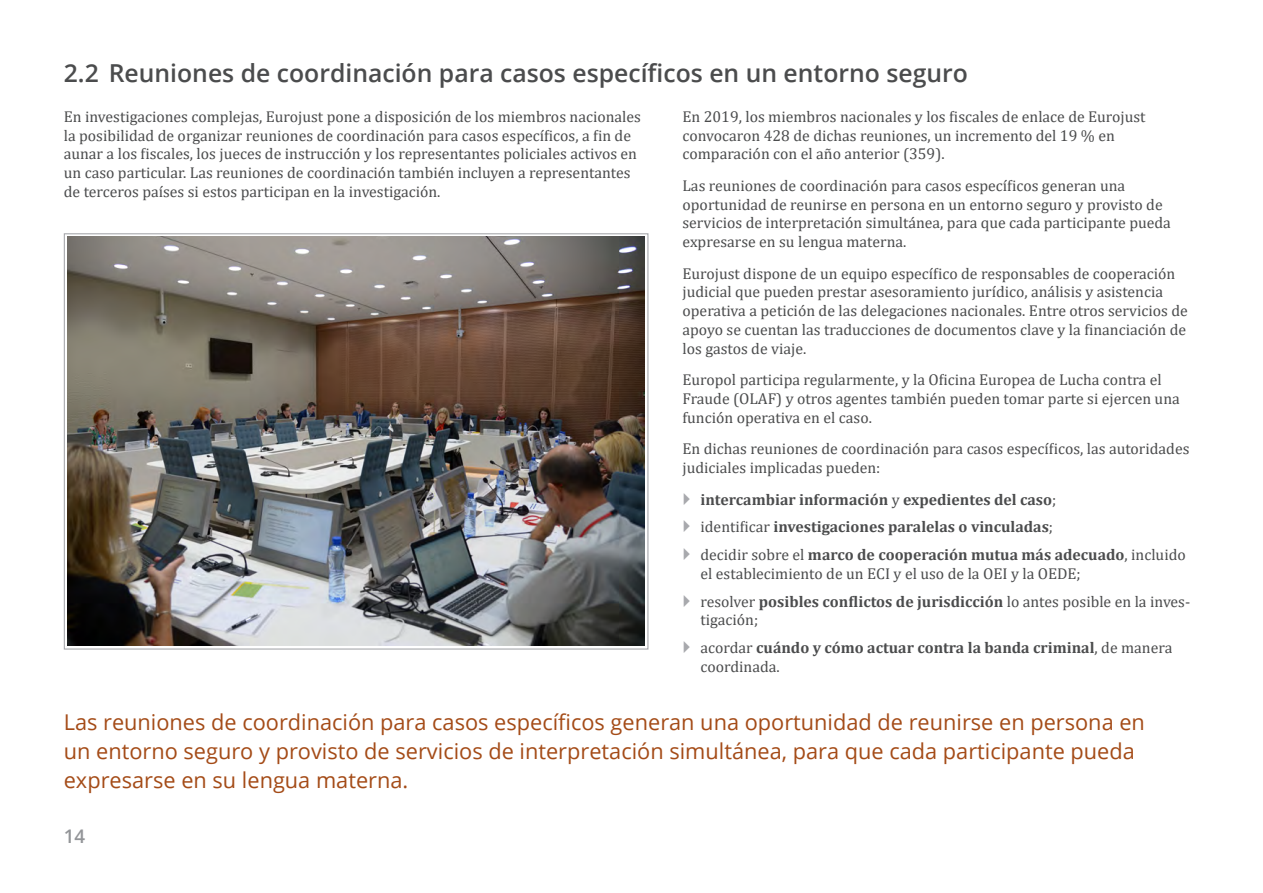
<style>
.page{position:relative;width:1263px;height:893px;background:#fff}
.page>*{position:absolute;margin:0;border:0;box-sizing:border-box;transform-origin:0 0}
.t1{font:600 24.75px "Open Sans";color:#4b4c4d}
.t2{font:21.75px/29.2px "Open Sans";color:#a44b17}
.t3{font:600 18.75px "Open Sans";color:#939598}
.t4{font:15.75px/18.8px "Cambria";color:#4b4c4d}
.t5{font:700 15.75px/18.8px "Cambria";color:#4b4c4d}
.s1{font-weight:400}
.s2{font-weight:700}
</style>
<div class="page">
<img style="left:68px;top:236px;width:577px;height:410px">
<p class="t1" style="left:64px;top:56px;width:906px">2.2 Reuniones de coordinación para casos específicos en un entorno seguro</p>
<p class="t4" style="left:64px;top:107px;width:579px">En investigaciones complejas, Eurojust pone a disposición de los miembros nacionales la posibilidad de organizar reuniones de coordinación para casos específicos, a fin de aunar a los fiscales, los jueces de instrucción y los representantes policiales activos en un caso particular. Las reuniones de coordinación también incluyen a representantes de terceros países si estos participan en la investigación.</p>
<p class="t4" style="left:682px;top:107px;width:464px">En 2019, los miembros nacionales y los fiscales de enlace de Eurojust convocaron 428 de dichas reuniones, un incremento del 19 % en comparación con el año anterior (359).</p>
<p class="t4" style="left:682px;top:176px;width:490px">Las reuniones de coordinación para casos específicos generan una oportunidad de reunirse en persona en un entorno seguro y provisto de servicios de interpretación simultánea, para que cada participante pueda expresarse en su lengua materna.</p>
<p class="t4" style="left:682px;top:264px;width:507px">Eurojust dispone de un equipo específico de responsables de cooperación judicial que pueden prestar asesoramiento jurídico, análisis y asistencia operativa a petición de las delegaciones nacionales. Entre otros servicios de apoyo se cuentan las traducciones de documentos clave y la financiación de los gastos de viaje.</p>
<p class="t4" style="left:682px;top:370px;width:499px">Europol participa regularmente, y la Oficina Europea de Lucha contra el<br>Fraude (OLAF) y otros agentes también pueden tomar parte si ejercen una función operativa en el caso.</p>
<p class="t4" style="left:682px;top:439px;width:508px">En dichas reuniones de coordinación para casos específicos, las autoridades judiciales implicadas pueden:</p>
<p class="t5" style="left:700px;top:489px;width:357px">intercambiar información <span class="s1">y</span> expedientes del caso<span class="s1">;</span></p>
<p class="t5" style="left:700px;top:517px;width:354px"><span class="s1">identificar</span> investigaciones paralelas o vinculadas<span class="s1">;</span></p>
<p class="t4" style="left:700px;top:545px;width:487px">decidir sobre el <span class="s2">marco de cooperación mutua más adecuado</span>, incluido el establecimiento de un ECI y el uso de la OEI y la OEDE;</p>
<p class="t4" style="left:700px;top:592px;width:491px">resolver <span class="s2">posibles conflictos de jurisdicción</span> lo antes posible en la inves&shy;tigación;</p>
<p class="t5" style="left:700px;top:638px;width:473px"><span class="s1">acordar</span> cuándo y cómo actuar contra la banda criminal<span class="s1">, de manera coordinada.</span></p>
<p class="t2" style="left:64px;top:707px;width:1083px">Las reuniones de coordinación para casos específicos generan una oportunidad de reunirse en persona en un entorno seguro y provisto de servicios de interpretación simultánea, para que cada participante pueda expresarse en su lengua materna.</p>
<p class="t3" style="left:64px;top:824px;width:23px">14</p>
</div>
